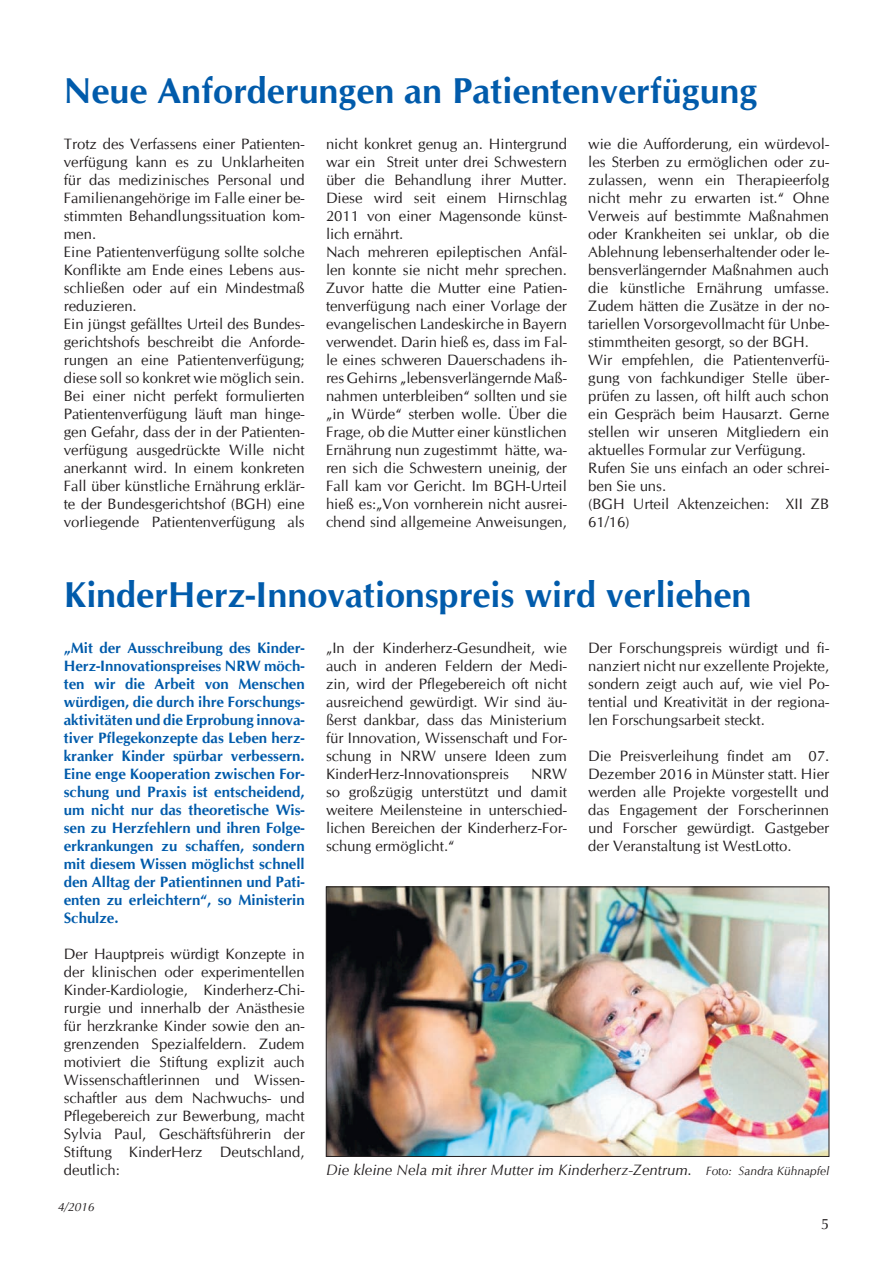
<style>
.page{position:relative;width:893px;height:1263px;background:#fff}
.page>*{position:absolute;margin:0;border:0;box-sizing:border-box;transform-origin:0 0}
.Titel_20{font:700 36px "CG Omega";color:#015bab}
.Grundtext{font:15px/18px "CG Omega";color:#231f20;text-align:justify}
.Grundtext_fett{font:700 15px/18px "CG Omega";color:#015bab;text-align:justify}
.Buzz{font:italic 15px "CG Omega";color:#231f20}
.t1{font:italic 12px "Ottawa";color:#231f20}
.s1{font-size:12px}
</style>
<div class="page">
<img style="left:328px;top:889px;width:499px;height:266px">
<div style="left:326px;top:887px;width:503px;height:270px;border:1px solid #231f20"></div>
<p class="Titel_20" style="left:64px;top:68px;width:695px">Neue Anforderungen an Patientenverfügung</p>
<p class="Grundtext" style="left:64px;top:135px;width:242px">Trotz des Verfassens einer Patienten&shy;verfügung kann es zu Unklarheiten für das medizinisches Personal und Familienangehörige im Falle einer be&shy;stimmten Behandlungssituation kom&shy;men.</p>
<p class="Grundtext" style="left:64px;top:243px;width:242px">Eine Patientenverfügung sollte solche Konflikte am Ende eines Lebens aus&shy;schließen oder auf ein Mindestmaß reduzieren.</p>
<p class="Grundtext" style="left:64px;top:315px;width:242px">Ein jüngst gefälltes Urteil des Bundes&shy;gerichtshofs beschreibt die Anforde&shy;rungen an eine Patientenverfügung; diese soll so konkret wie möglich sein.<br>Bei einer nicht perfekt formulierten Patientenverfügung läuft man hinge&shy;gen Gefahr, dass der in der Patienten&shy;verfügung ausgedrückte Wille nicht anerkannt wird. In einem konkreten Fall über künstliche Ernährung erklär&shy;te der Bundesgerichtshof (BGH) eine vorliegende Patientenverfügung als</p>
<p class="Grundtext" style="left:326px;top:135px;width:242px">nicht konkret genug an. Hintergrund war ein Streit unter drei Schwestern über die Behandlung ihrer Mutter.<br>Diese wird seit einem Hirnschlag 2011 von einer Magensonde künst&shy;lich ernährt.</p>
<p class="Grundtext" style="left:326px;top:243px;width:242px">Nach mehreren epileptischen Anfäl&shy;len konnte sie nicht mehr sprechen.<br>Zuvor hatte die Mutter eine Patien&shy;tenverfügung nach einer Vorlage der evangelischen Landeskirche in Bayern verwendet. Darin hieß es, dass im Fal&shy;le eines schweren Dauerschadens ih&shy;res Gehirns „lebensverlängernde Maß&shy;nahmen unterbleiben“ sollten und sie „in Würde“ sterben wolle. Über die Frage, ob die Mutter einer künstlichen Ernährung nun zugestimmt hätte, wa&shy;ren sich die Schwestern uneinig, der Fall kam vor Gericht. Im BGH-Urteil hieß es:„Von vornherein nicht ausrei&shy;chend sind allgemeine Anweisungen,</p>
<p class="Grundtext" style="left:588px;top:135px;width:242px">wie die Aufforderung, ein würdevol&shy;les Sterben zu ermöglichen oder zu&shy;zulassen, wenn ein Therapieerfolg nicht mehr zu erwarten ist.“ Ohne Verweis auf bestimmte Maßnahmen oder Krankheiten sei unklar, ob die Ablehnung lebenserhaltender oder le&shy;bensverlängernder Maßnahmen auch die künstliche Ernährung umfasse.<br>Zudem hätten die Zusätze in der no&shy;tariellen Vorsorgevollmacht für Unbe&shy;stimmtheiten gesorgt, so der BGH.</p>
<p class="Grundtext" style="left:588px;top:351px;width:242px">Wir empfehlen, die Patientenverfü&shy;gung von fachkundiger Stelle über&shy;prüfen zu lassen, oft hilft auch schon ein Gespräch beim Hausarzt. Gerne stellen wir unseren Mitgliedern ein aktuelles Formular zur Verfügung.</p>
<p class="Grundtext" style="left:588px;top:459px;width:242px">Rufen Sie uns einfach an oder schrei&shy;ben Sie uns.</p>
<p class="Grundtext" style="left:588px;top:495px;width:242px">(BGH Urteil Aktenzeichen: XII ZB<br>61/16)</p>
<p class="Titel_20" style="left:64px;top:572px;width:689px">KinderHerz-Innovationspreis wird verliehen</p>
<p class="Grundtext_fett" style="left:64px;top:638px;width:242px">„Mit der Ausschreibung des Kinder-Herz-Innovationspreises NRW möch&shy;ten wir die Arbeit von Menschen würdigen, die durch ihre Forschungs&shy;aktivitäten und die Erprobung innova&shy;tiver Pflegekonzepte das Leben herz&shy;kranker Kinder spürbar verbessern.<br>Eine enge Kooperation zwischen For&shy;schung und Praxis ist entscheidend, um nicht nur das theoretische Wis&shy;sen zu Herzfehlern und ihren Folge&shy;erkrankungen zu schaffen, sondern mit diesem Wissen möglichst schnell den Alltag der Patientinnen und Pati&shy;enten zu erleichtern“, so Ministerin Schulze.</p>
<p class="Grundtext" style="left:64px;top:945px;width:242px">Der Hauptpreis würdigt Konzepte in der klinischen oder experimentellen Kinder-Kardiologie, Kinderherz-Chi&shy;rurgie und innerhalb der Anästhesie für herzkranke Kinder sowie den an&shy;grenzenden Spezialfeldern. Zudem motiviert die Stiftung explizit auch Wissenschaftlerinnen und Wissen&shy;schaftler aus dem Nachwuchs- und Pflegebereich zur Bewerbung, macht Sylvia Paul, Geschäftsführerin der Stiftung KinderHerz Deutschland, deutlich:</p>
<p class="t1" style="left:57px;top:1199px;width:38px">4/2016</p>
<p class="Grundtext" style="left:326px;top:639px;width:242px">„In der Kinderherz-Gesundheit, wie auch in anderen Feldern der Medi&shy;zin, wird der Pflegebereich oft nicht ausreichend gewürdigt. Wir sind äu&shy;ßerst dankbar, dass das Ministerium für Innovation, Wissenschaft und For&shy;schung in NRW unsere Ideen zum KinderHerz-Innovationspreis</p>
<p class="Grundtext" style="left:326px;top:765px;width:242px;text-indent:205px">NRW so großzügig unterstützt und damit weitere Meilensteine in unterschied&shy;lichen Bereichen der Kinderherz-For&shy;schung ermöglicht.“</p>
<p class="Grundtext" style="left:588px;top:639px;width:242px">Der Forschungspreis würdigt und fi&shy;nanziert nicht nur exzellente Projekte, sondern zeigt auch auf, wie viel Po&shy;tential und Kreativität in der regiona&shy;len Forschungsarbeit steckt.</p>
<p class="Grundtext" style="left:588px;top:747px;width:242px">Die Preisverleihung findet am 07.<br>Dezember 2016 in Münster statt. Hier werden alle Projekte vorgestellt und das Engagement der Forscherinnen und Forscher gewürdigt. Gastgeber der Veranstaltung ist WestLotto.</p>
<p class="Buzz" style="left:326px;top:1160px;width:505px">Die kleine Nela mit ihrer Mutter im Kinderherz-Zentrum. <span class="s1">Foto: Sandra Kühnapfel</span></p>
<p class="Grundtext" style="left:821px;top:1215px;width:10px">5</p>
</div>
